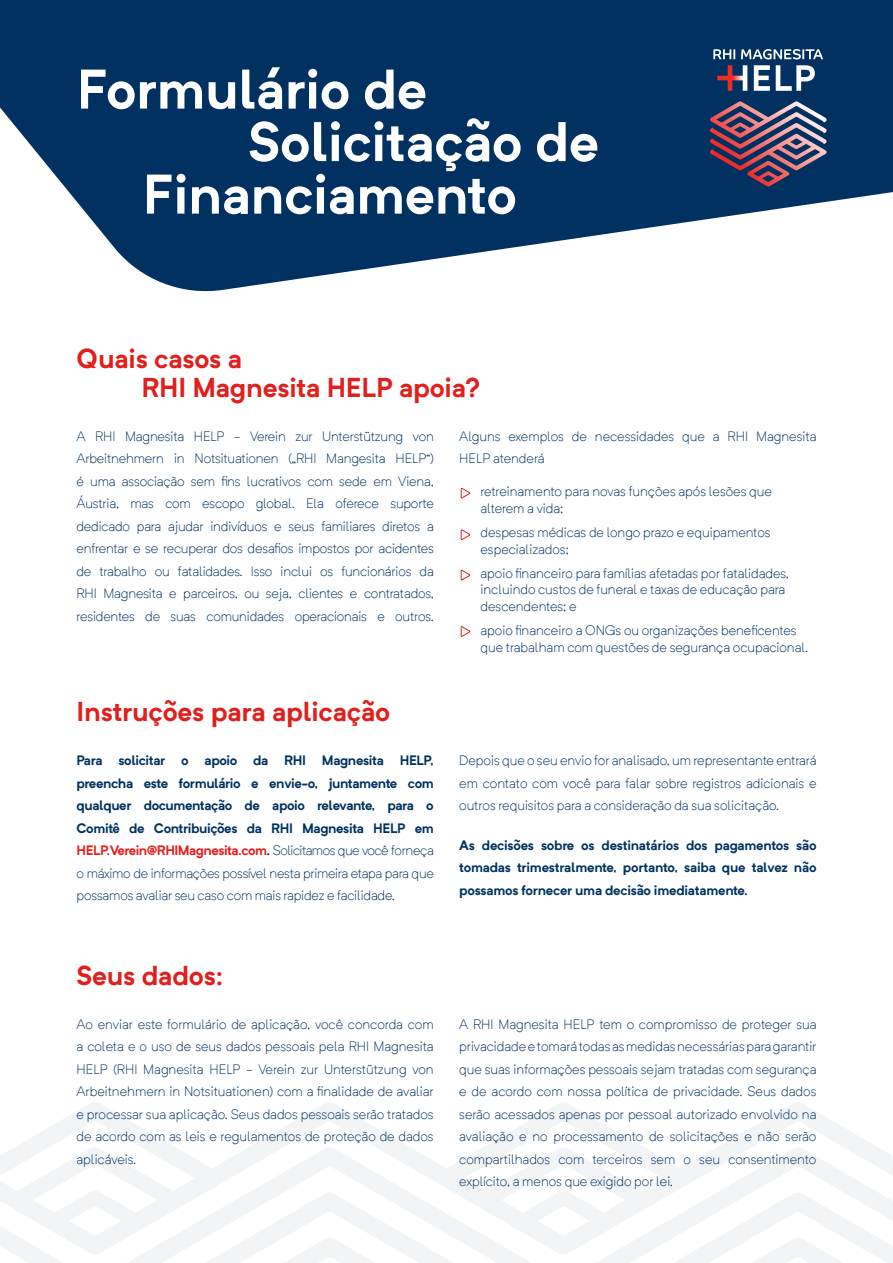
<style>
.page{position:relative;width:893px;height:1263px;background:#fff}
.page>*{position:absolute;margin:0;border:0;box-sizing:border-box;transform-origin:0 0}
.t1{font:700 54.9px "Neutrif Pro";letter-spacing:-.01em;color:#fff}
.t2{font:700 27px/28.5px "Neutrif Pro";letter-spacing:-.01em;color:#e11f1d}
.t3{font:300 13.5px/22.5px "Neutrif Pro";color:#003160}
.t4{font:700 13.5px/22.5px "Neutrif Pro";letter-spacing:-.03em;color:#003160;text-align:justify}
.s1{color:#e11f1d}
.s2{font-weight:300}
</style>
<div class="page">
<svg style="left:16px;top:1102px;width:860px;height:45px"></svg>
<svg style="left:0;top:1147px;width:893px;height:116px"></svg>
<svg style="left:0;top:0;width:893px;height:292px;fill:#003160"></svg>
<svg style="left:713px;top:49px;width:110px;height:10px"></svg>
<svg style="left:754px;top:65px;width:16px;height:26px"></svg>
<svg style="left:776px;top:65px;width:39px;height:26px"></svg>
<svg style="left:717px;top:65px;width:30px;height:26px"></svg>
<svg style="left:710px;top:101px;width:117px;height:86px;background:#554e6c"></svg>
<svg style="left:461px;top:488px;width:9px;height:10px"></svg>
<svg style="left:461px;top:529px;width:9px;height:11px"></svg>
<svg style="left:461px;top:570px;width:9px;height:10px"></svg>
<svg style="left:461px;top:626px;width:9px;height:10px"></svg>
<h1 class="t1" style="left:77px;top:52px;width:352px">Formulário de</h1>
<h1 class="t1" style="left:248px;top:104px;width:353px">Solicitação de</h1>
<h1 class="t1" style="left:142px;top:157px;width:376px">Financiamento</h1>
<h2 class="t2" style="left:141px;top:344px;width:341px;text-indent:-65px">Quais casos a<br>RHI Magnesita HELP apoia?</h2>
<p class="t3" style="left:77px;top:425px;width:359px;text-align:justify">A RHI Magnesita HELP - Verein zur Unterstützung von Arbeitnehmern in Notsituationen („RHI Mangesita HELP“) é uma associação sem fins lucrativos com sede em Viena, Áustria, mas com escopo global. Ela oferece suporte dedicado para ajudar indivíduos e seus familiares diretos a enfrentar e se recuperar dos desafios impostos por acidentes de trabalho ou fatalidades. Isso inclui os funcionários da RHI Magnesita e parceiros, ou seja, clientes e contratados, residentes de suas comunidades operacionais e outros.</p>
<p class="t3" style="left:459px;top:425px;width:359px">Alguns exemplos de necessidades que a RHI Magnesita<br>HELP atenderá</p>
<p class="t3" style="left:480px;top:483px;width:293px;line-height:16.2px">retreinamento para novas funções após lesões que alterem a vida;</p>
<p class="t3" style="left:480px;top:524px;width:292px;line-height:16.2px">despesas médicas de longo prazo e equipamentos especializados;</p>
<p class="t3" style="left:480px;top:565px;width:310px;line-height:16.2px">apoio financeiro para famílias afetadas por fatalidades, incluindo custos de funeral e taxas de educação para descendentes; e</p>
<p class="t3" style="left:480px;top:622px;width:329px;line-height:16.2px">apoio financeiro a ONGs ou organizações beneficentes que trabalham com questões de segurança ocupacional.</p>
<h2 class="t2" style="left:77px;top:697px;width:315px">Instruções para aplicação</h2>
<p class="t4" style="left:77px;top:749px;width:359px">Para solicitar o apoio da RHI Magnesita HELP, preencha este formulário e envie-o, juntamente com qualquer documentação de apoio relevante, para o Comitê de Contribuições da RHI Magnesita HELP em <span class="s1">HELP.Verein@RHIMagnesita.com</span>. <span class="s2">Solicitamos que você forneça o máximo de informações possível nesta primeira etapa para que possamos avaliar seu caso com mais rapidez e facilidade.</span></p>
<p class="t3" style="left:459px;top:749px;width:359px;text-align:justify">Depois que o seu envio for analisado, um representante entrará em contato com você para falar sobre registros adicionais e outros requisitos para a consideração da sua solicitação.</p>
<p class="t4" style="left:459px;top:833px;width:359px">As decisões sobre os destinatários dos pagamentos são tomadas trimestralmente, portanto, saiba que talvez não possamos fornecer uma decisão imediatamente.</p>
<h2 class="t2" style="left:77px;top:960px;width:148px">Seus dados:</h2>
<p class="t3" style="left:77px;top:1013px;width:359px;text-align:justify">Ao enviar este formulário de aplicação, você concorda com a coleta e o uso de seus dados pessoais pela RHI Magnesita HELP (RHI Magnesita HELP - Verein zur Unterstützung von Arbeitnehmern in Notsituationen) com a finalidade de avaliar e processar sua aplicação. Seus dados pessoais serão tratados de acordo com as leis e regulamentos de proteção de dados aplicáveis.</p>
<p class="t3" style="left:459px;top:1013px;width:359px;text-align:justify">A RHI Magnesita HELP tem o compromisso de proteger sua privacidade e tomará todas as medidas necessárias para garantir que suas informações pessoais sejam tratadas com segurança e de acordo com nossa política de privacidade. Seus dados serão acessados apenas por pessoal autorizado envolvido na avaliação e no processamento de solicitações e não serão compartilhados com terceiros sem o seu consentimento explícito, a menos que exigido por lei.</p>
</div>
